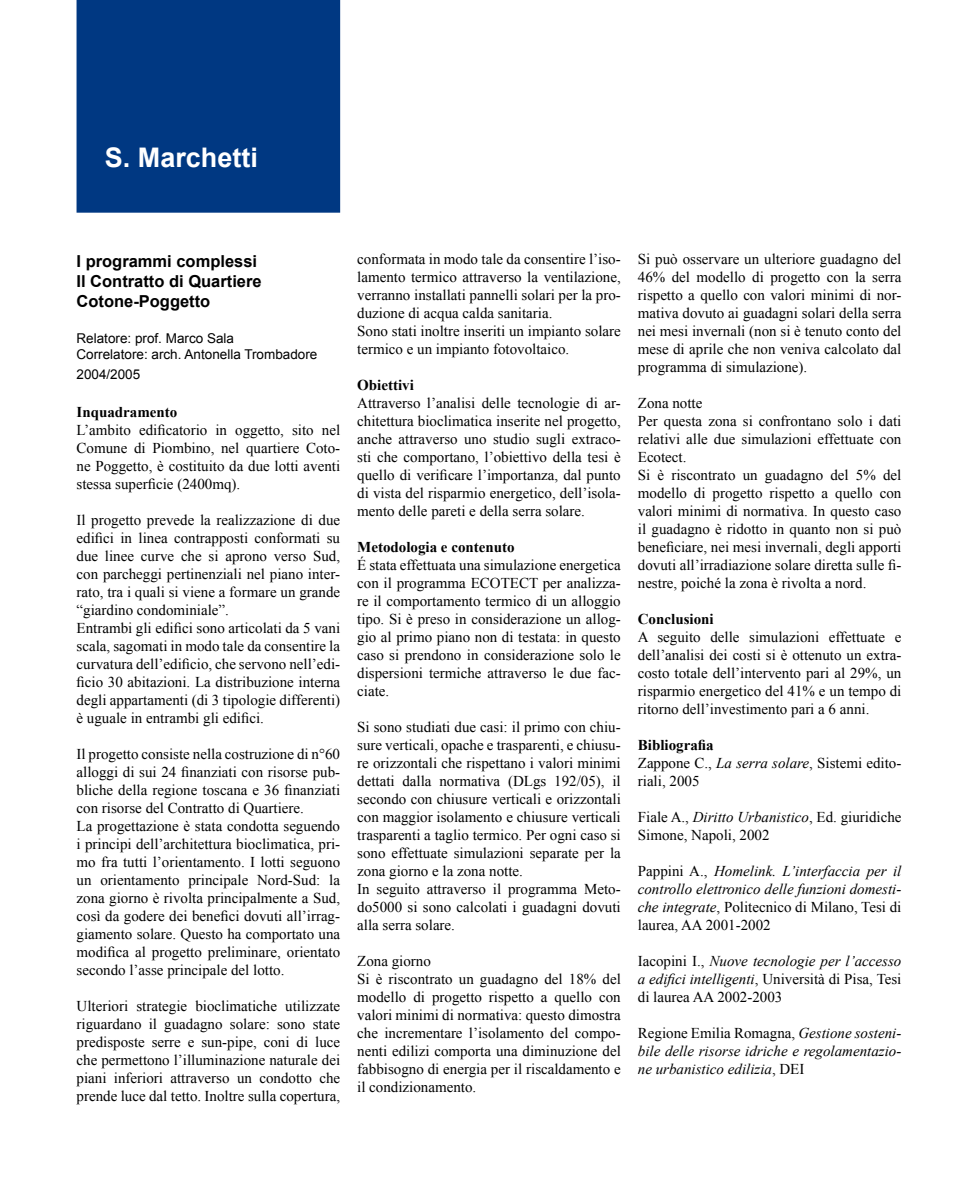
<style>
.page{position:relative;width:978px;height:1191px;background:#fff}
.page>*{position:absolute;margin:0;border:0;box-sizing:border-box;transform-origin:0 0}
.t1{font:700 27px "Arial";color:#fff}
.t2{font:700 16.5px/19.8px "Arial";color:#000}
.t3{font:15px/18px "Times New Roman";color:#000}
.t4{font:italic 15px/18px "Times New Roman";color:#000;text-align:justify}
.t5{font:700 15px "Times New Roman";color:#000}
.t6{font:13.5px/16.2px "Arial";color:#000}
.s1{font-weight:700}
.s2{font-style:italic}
.s3{font-style:normal}
</style>
<div class="page">
<div style="left:77px;top:0;width:263px;height:213px;background:#003882"></div>
<h1 class="t1" style="left:105px;top:140px;width:155px">S. Marchetti</h1>
<p class="t2" style="left:77px;top:252px;width:187px">I programmi complessi<br>Il Contratto di Quartiere<br>Cotone-Poggetto</p>
<p class="t6" style="left:77px;top:330px;width:242px">Relatore: prof. Marco Sala<br>Correlatore: arch. Antonella Trombadore</p>
<p class="t6" style="left:77px;top:366px;width:65px">2004/2005</p>
<p class="t5" style="left:77px;top:401px;width:102px">Inquadramento</p>
<p class="t3" style="left:77px;top:420px;width:265px;text-align:justify">L’ambito edificatorio in oggetto, sito nel Comune di Piombino, nel quartiere Coto&shy;ne Poggetto, è costituito da due lotti aventi stessa superficie (2400mq).</p>
<p class="t3" style="left:77px;top:510px;width:265px">Il progetto prevede la realizzazione di due edifici in linea contrapposti conformati su due linee curve che si aprono verso Sud, con parcheggi pertinenziali nel piano inter&shy;rato, tra i quali si viene a formare un grande “giardino condominiale”.<br>Entrambi gli edifici sono articolati da 5 vani scala, sagomati in modo tale da consentire la curvatura dell’edificio, che servono nell’edi&shy;ficio 30 abitazioni. La distribuzione interna degli appartamenti (di 3 tipologie differenti) è uguale in entrambi gli edifici.</p>
<p class="t3" style="left:77px;top:744px;width:265px">Il progetto consiste nella costruzione di n°60 alloggi di sui 24 finanziati con risorse pub&shy;bliche della regione toscana e 36 finanziati con risorse del Contratto di Quartiere.<br>La progettazione è stata condotta seguendo i principi dell’architettura bioclimatica, pri&shy;mo fra tutti l’orientamento. I lotti seguono un orientamento principale Nord-Sud: la zona giorno è rivolta principalmente a Sud, così da godere dei benefici dovuti all’irrag&shy;giamento solare. Questo ha comportato una modifica al progetto preliminare, orientato secondo l’asse principale del lotto.</p>
<p class="t3" style="left:77px;top:996px;width:265px;text-align:justify">Ulteriori strategie bioclimatiche utilizzate riguardano il guadagno solare: sono state predisposte serre e sun-pipe, coni di luce che permettono l’illuminazione naturale dei piani inferiori attraverso un condotto che prende luce dal tetto. Inoltre sulla copertura,</p>
<p class="t3" style="left:357px;top:249px;width:265px">conformata in modo tale da consentire l’iso&shy;lamento termico attraverso la ventilazione, verranno installati pannelli solari per la pro&shy;duzione di acqua calda sanitaria.<br>Sono stati inoltre inseriti un impianto solare termico e un impianto fotovoltaico.</p>
<p class="t5" style="left:357px;top:374px;width:58px">Obiettivi</p>
<p class="t3" style="left:357px;top:393px;width:265px;text-align:justify">Attraverso l’analisi delle tecnologie di ar&shy;chitettura bioclimatica inserite nel progetto, anche attraverso uno studio sugli extraco&shy;sti che comportano, l’obiettivo della tesi è quello di verificare l’importanza, dal punto di vista del risparmio energetico, dell’isola&shy;mento delle pareti e della serra solare.</p>
<p class="t5" style="left:357px;top:536px;width:159px">Metodologia e contenuto</p>
<p class="t3" style="left:357px;top:555px;width:265px;text-align:justify">É stata effettuata una simulazione energetica con il programma ECOTECT per analizza&shy;re il comportamento termico di un alloggio tipo. Si è preso in considerazione un allog&shy;gio al primo piano non di testata: in questo caso si prendono in considerazione solo le dispersioni termiche attraverso le due fac&shy;ciate.</p>
<p class="t3" style="left:357px;top:717px;width:265px">Si sono studiati due casi: il primo con chiu&shy;sure verticali, opache e trasparenti, e chiusu&shy;re orizzontali che rispettano i valori minimi dettati dalla normativa (DLgs 192/05), il secondo con chiusure verticali e orizzontali con maggior isolamento e chiusure verticali trasparenti a taglio termico. Per ogni caso si sono effettuate simulazioni separate per la zona giorno e la zona notte.<br>In seguito attraverso il programma Meto&shy;do5000 si sono calcolati i guadagni dovuti alla serra solare.</p>
<p class="t3" style="left:357px;top:951px;width:265px">Zona giorno<br>Si è riscontrato un guadagno del 18% del modello di progetto rispetto a quello con valori minimi di normativa: questo dimostra che incrementare l’isolamento del compo&shy;nenti edilizi comporta una diminuzione del fabbisogno di energia per il riscaldamento e il condizionamento.</p>
<p class="t3" style="left:638px;top:249px;width:265px;text-align:justify">Si può osservare un ulteriore guadagno del 46% del modello di progetto con la serra rispetto a quello con valori minimi di nor&shy;mativa dovuto ai guadagni solari della serra nei mesi invernali (non si è tenuto conto del mese di aprile che non veniva calcolato dal programma di simulazione).</p>
<p class="t3" style="left:638px;top:393px;width:265px">Zona notte<br>Per questa zona si confrontano solo i dati relativi alle due simulazioni effettuate con Ecotect.<br>Si è riscontrato un guadagno del 5% del modello di progetto rispetto a quello con valori minimi di normativa. In questo caso il guadagno è ridotto in quanto non si può beneficiare, nei mesi invernali, degli apporti dovuti all’irradiazione solare diretta sulle fi&shy;nestre, poiché la zona è rivolta a nord.</p>
<p class="t5" style="left:638px;top:608px;width:77px">Conclusioni</p>
<p class="t3" style="left:638px;top:627px;width:265px;text-align:justify">A seguito delle simulazioni effettuate e dell’analisi dei costi si è ottenuto un extra&shy;costo totale dell’intervento pari al 29%, un risparmio energetico del 41% e un tempo di ritorno dell’investimento pari a 6 anni.</p>
<p class="t3" style="left:638px;top:735px;width:265px"><span class="s1">Bibliografia<br></span>Zappone C., <span class="s2">La serra solare</span>, Sistemi edito&shy;riali, 2005</p>
<p class="t3" style="left:638px;top:807px;width:265px">Fiale A., <span class="s2">Diritto Urbanistico</span>, Ed. giuridiche<br>Simone, Napoli, 2002</p>
<p class="t4" style="left:638px;top:861px;width:265px"><span class="s3">Pappini A.,</span> Homelink. L’interfaccia per il controllo elettronico delle funzioni domesti&shy;che integrate<span class="s3">, Politecnico di Milano, Tesi di laurea, AA 2001-2002</span></p>
<p class="t3" style="left:638px;top:951px;width:265px;text-align:justify">Iacopini I., <span class="s2">Nuove tecnologie per l’accesso a edifici intelligenti</span>, Università di Pisa, Tesi di laurea AA 2002-2003</p>
<p class="t4" style="left:638px;top:1023px;width:265px"><span class="s3">Regione Emilia Romagna,</span> Gestione sosteni&shy;bile delle risorse idriche e regolamentazio&shy;ne urbanistico edilizia<span class="s3">, DEI</span></p>
</div>
